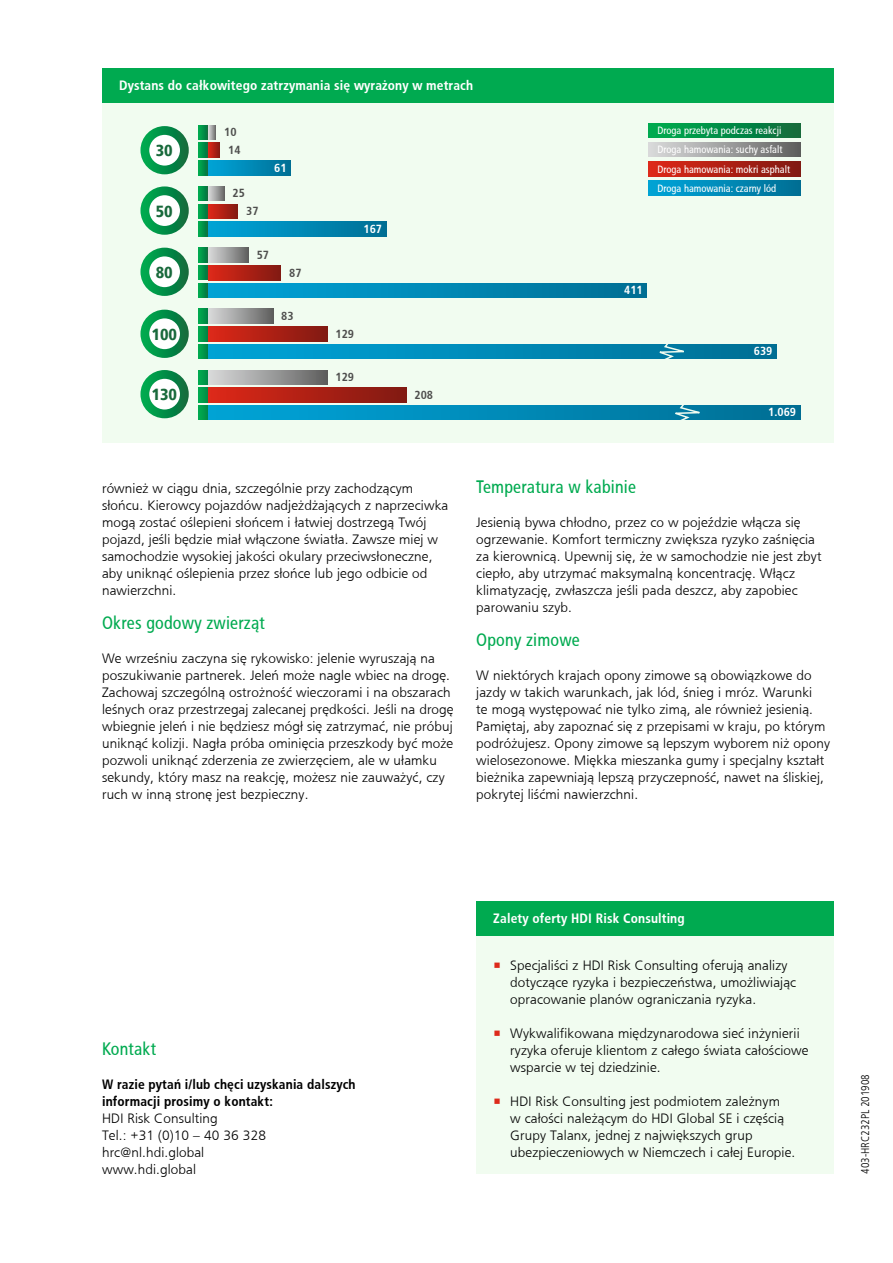
<style>
.page{position:relative;width:893px;height:1263px;background:#fff}
.page>*{position:absolute;margin:0;border:0;box-sizing:border-box;transform-origin:0 0}
.t1{font:18px "HDI Gerling Sans Cond Regular";letter-spacing:.01em;color:#00aa50}
.t2{font:16.05px "HDI Gerling Sans Cond Black";color:#18693b}
.t3{font:13.5px/17px "HDI Gerling Sans Light";letter-spacing:.01em;color:#000}
.t4{font:13.5px "HDI Gerling Sans Cond Bold";letter-spacing:.01em;color:#fff}
.t5{font:13.5px/17px "HDI Gerling Sans Cond Bold";letter-spacing:.01em;color:#000}
.t6{font:11.7px "HDI Gerling Sans Cond Bold";color:#4e4e4d}
.t7{font:11.7px "HDI Gerling Sans Cond Bold";color:#fff}
.t8{font:11.25px "HDI Gerling Sans Cond Light";color:#000}
.t9{font:10.5px/19.2px "HDI Gerling Sans Cond Regular";color:#fff}
.s1{color:#dd2a1b}
</style>
<div class="page">
<div style="left:476px;top:935px;width:357px;height:239px;background:#f1fcf0"></div>
<div style="left:476px;top:901px;width:357px;height:34px;background:#00aa50"></div>
<div style="left:102px;top:68px;width:731px;height:374px;background:#f1fcf0"></div>
<svg style="left:198px;top:125px;width:10px;height:15px"></svg>
<svg style="left:198px;top:248px;width:10px;height:14px"></svg>
<svg style="left:198px;top:186px;width:10px;height:15px"></svg>
<svg style="left:198px;top:309px;width:10px;height:14px"></svg>
<svg style="left:198px;top:370px;width:10px;height:14px"></svg>
<svg style="left:198px;top:143px;width:10px;height:14px"></svg>
<svg style="left:198px;top:265px;width:10px;height:15px"></svg>
<svg style="left:198px;top:204px;width:10px;height:15px"></svg>
<svg style="left:198px;top:326px;width:10px;height:15px"></svg>
<svg style="left:198px;top:388px;width:10px;height:14px"></svg>
<svg style="left:198px;top:161px;width:10px;height:14px"></svg>
<svg style="left:198px;top:283px;width:10px;height:15px"></svg>
<svg style="left:198px;top:222px;width:10px;height:14px"></svg>
<svg style="left:198px;top:344px;width:10px;height:15px"></svg>
<svg style="left:198px;top:405px;width:10px;height:15px"></svg>
<svg style="left:145px;top:130px;width:39px;height:40px"></svg>
<div style="left:140px;top:126px;width:49px;height:48px;border:9px solid #fff;border-radius:50%"></div>
<svg style="left:145px;top:191px;width:39px;height:39px"></svg>
<div style="left:140px;top:186px;width:49px;height:49px;border:9px solid #fff;border-radius:50%"></div>
<svg style="left:145px;top:252px;width:39px;height:39px"></svg>
<div style="left:140px;top:248px;width:49px;height:48px;border:9px solid #fff;border-radius:50%"></div>
<svg style="left:145px;top:374px;width:39px;height:40px"></svg>
<div style="left:140px;top:370px;width:49px;height:48px;border:9px solid #fff;border-radius:50%"></div>
<svg style="left:145px;top:314px;width:39px;height:39px"></svg>
<div style="left:140px;top:310px;width:49px;height:48px;border:9px solid #fff;border-radius:50%"></div>
<svg style="left:208px;top:125px;width:8px;height:15px"></svg>
<svg style="left:208px;top:143px;width:12px;height:14px"></svg>
<svg style="left:208px;top:161px;width:83px;height:14px"></svg>
<svg style="left:208px;top:186px;width:17px;height:15px"></svg>
<svg style="left:208px;top:248px;width:40px;height:14px"></svg>
<svg style="left:208px;top:309px;width:65px;height:14px"></svg>
<svg style="left:208px;top:370px;width:119px;height:14px;background:#9d9e9e"></svg>
<svg style="left:208px;top:388px;width:198px;height:14px;background:#af2014"></svg>
<svg style="left:208px;top:405px;width:592px;height:15px;background:#008bb8"></svg>
<svg style="left:208px;top:326px;width:119px;height:15px;background:#af2014"></svg>
<svg style="left:208px;top:344px;width:568px;height:15px;background:#008bb8"></svg>
<svg style="left:208px;top:266px;width:73px;height:14px"></svg>
<svg style="left:208px;top:283px;width:439px;height:15px;background:#0089b6"></svg>
<svg style="left:208px;top:204px;width:30px;height:15px"></svg>
<svg style="left:208px;top:222px;width:178px;height:14px;background:#0089b6"></svg>
<div style="left:102px;top:68px;width:731px;height:34px;background:#00aa50"></div>
<svg style="left:649px;top:142px;width:151px;height:15px;background:#9d9e9e"></svg>
<svg style="left:649px;top:123px;width:151px;height:15px;background:#048c46"></svg>
<svg style="left:649px;top:162px;width:151px;height:14px;background:#af2014"></svg>
<svg style="left:649px;top:181px;width:151px;height:14px;background:#0089b6"></svg>
<svg style="left:649px;top:344px;width:45px;height:15px"></svg>
<svg style="left:665px;top:405px;width:45px;height:15px"></svg>
<p class="t4" style="left:119px;top:77px;width:356px">Dystans do całkowitego zatrzymania się wyrażony w metrach</p>
<p class="t6" style="left:224px;top:125px;width:14px">10</p>
<p class="t2" style="left:156px;top:141px;width:19px">30</p>
<p class="t6" style="left:228px;top:143px;width:14px">14</p>
<p class="t7" style="left:274px;top:161px;width:14px">61</p>
<p class="t6" style="left:232px;top:187px;width:14px">25</p>
<p class="t2" style="left:156px;top:202px;width:19px">50</p>
<p class="t6" style="left:246px;top:204px;width:14px">37</p>
<p class="t7" style="left:364px;top:222px;width:20px">167</p>
<p class="t6" style="left:257px;top:248px;width:14px">57</p>
<p class="t2" style="left:156px;top:263px;width:19px">80</p>
<p class="t6" style="left:289px;top:266px;width:14px">87</p>
<p class="t6" style="left:281px;top:309px;width:14px">83</p>
<p class="t2" style="left:151px;top:324px;width:27px">100</p>
<p class="t6" style="left:335px;top:327px;width:20px">129</p>
<p class="t6" style="left:335px;top:370px;width:20px">129</p>
<p class="t2" style="left:151px;top:385px;width:27px">130</p>
<p class="t6" style="left:414px;top:388px;width:20px">208</p>
<p class="t9" style="left:657px;top:121px;width:125px">Droga przebyta podczas reakcji</p>
<p class="t9" style="left:657px;top:159px;width:134px">Droga hamowania: mokri asphalt<br>Droga hamowania: czarny lód</p>
<p class="t9" style="left:657px;top:140px;width:127px">Droga hamowania: suchy asfalt</p>
<p class="t7" style="left:624px;top:283px;width:20px">411</p>
<p class="t7" style="left:754px;top:344px;width:20px">639</p>
<p class="t7" style="left:768px;top:406px;width:29px">1.069</p>
<p class="t3" style="left:102px;top:480px;width:348px">również w ciągu dnia, szczególnie przy zachodzącym słońcu. Kierowcy pojazdów nadjeżdżających z naprzeciwka mogą zostać oślepieni słońcem i łatwiej dostrzegą Twój pojazd, jeśli będzie miał włączone światła. Zawsze miej w samochodzie wysokiej jakości okulary przeciwsłoneczne, aby uniknąć oślepienia przez słońce lub jego odbicie od nawierzchni.</p>
<h1 class="t1" style="left:102px;top:613px;width:164px">Okres godowy zwierząt</h1>
<p class="t3" style="left:102px;top:650px;width:353px">We wrześniu zaczyna się rykowisko: jelenie wyruszają na poszukiwanie partnerek. Jeleń może nagle wbiec na drogę.<br>Zachowaj szczególną ostrożność wieczorami i na obszarach leśnych oraz przestrzegaj zalecanej prędkości. Jeśli na drogę wbiegnie jeleń i nie będziesz mógł się zatrzymać, nie próbuj uniknąć kolizji. Nagła próba ominięcia przeszkody być może pozwoli uniknąć zderzenia ze zwierzęciem, ale w ułamku sekundy, który masz na reakcję, możesz nie zauważyć, czy ruch w inną stronę jest bezpieczny.</p>
<h1 class="t1" style="left:476px;top:477px;width:161px">Temperatura w kabinie</h1>
<p class="t3" style="left:476px;top:514px;width:347px">Jesienią bywa chłodno, przez co w pojeździe włącza się ogrzewanie. Komfort termiczny zwiększa ryzyko zaśnięcia za kierownicą. Upewnij się, że w samochodzie nie jest zbyt ciepło, aby utrzymać maksymalną koncentrację. Włącz klimatyzację, zwłaszcza jeśli pada deszcz, aby zapobiec parowaniu szyb.</p>
<h1 class="t1" style="left:476px;top:630px;width:105px">Opony zimowe</h1>
<p class="t3" style="left:476px;top:667px;width:355px">W niektórych krajach opony zimowe są obowiązkowe do jazdy w takich warunkach, jak lód, śnieg i mróz. Warunki<br>te mogą występować nie tylko zimą, ale również jesienią.<br>Pamiętaj, aby zapoznać się z przepisami w kraju, po którym podróżujesz. Opony zimowe są lepszym wyborem niż opony wielosezonowe. Miękka mieszanka gumy i specjalny kształt bieżnika zapewniają lepszą przyczepność, nawet na śliskiej, pokrytej liśćmi nawierzchni.</p>
<h1 class="t1" style="left:102px;top:1038px;width:56px">Kontakt</h1>
<p class="t5" style="left:102px;top:1076px;width:255px">W razie pytań i/lub chęci uzyskania dalszych informacji prosimy o kontakt:</p>
<p class="t3" style="left:102px;top:1110px;width:166px">HDI Risk Consulting<br>Tel.: +31 (0)10 – 40 36 328 hrc@nl.hdi.global www.hdi.global</p>
<p class="t4" style="left:493px;top:911px;width:193px">Zalety oferty HDI Risk Consulting</p>
<p class="t3" style="left:510px;top:956px;width:287px;text-indent:-17px"><span class="s1">•</span> Specjaliści z HDI Risk Consulting oferują analizy dotyczące ryzyka i bezpieczeństwa, umożliwiając opracowanie planów ograniczania ryzyka.</p>
<p class="t3" style="left:510px;top:1024px;width:300px;text-indent:-17px"><span class="s1">•</span> Wykwalifikowana międzynarodowa sieć inżynierii ryzyka oferuje klientom z całego świata całościowe wsparcie w tej dziedzinie.</p>
<p class="t3" style="left:510px;top:1093px;width:287px;text-indent:-17px"><span class="s1">•</span> HDI Risk Consulting jest podmiotem zależnym<br>w całości należącym do HDI Global SE i częścią Grupy Talanx, jednej z największych grup ubezpieczeniowych w Niemczech i całej Europie.</p>
<p class="t8" style="left:859px;top:1174px;width:101px;rotate:-90deg">403-HRC232PL 201908</p>
</div>
